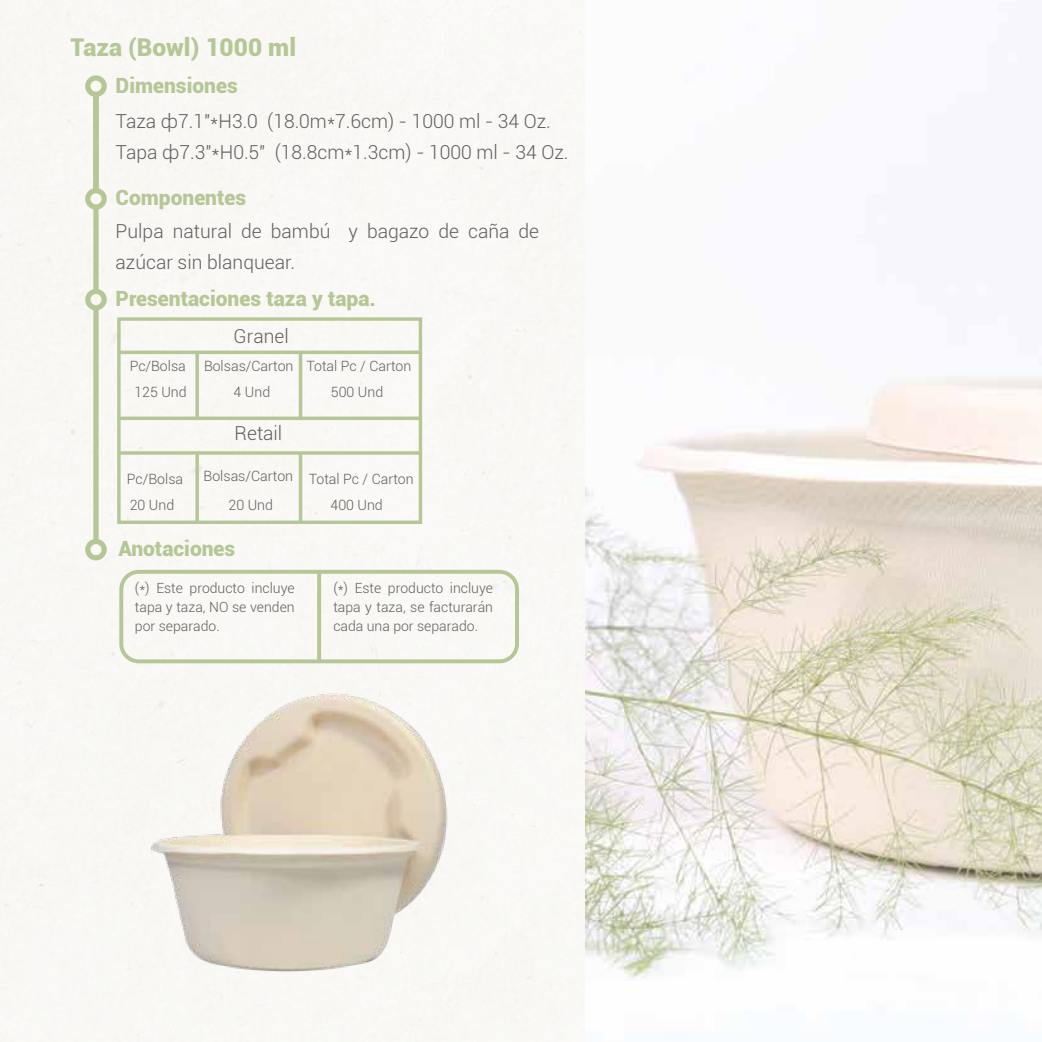
<style>
.page{position:relative;width:1042px;height:1042px;background:#fff}
.page>*{position:absolute;margin:0;border:0;box-sizing:border-box;transform-origin:0 0}
.t1{font:900 24.5px "Roboto";color:#b6c797}
.t2{font:900 21px "Roboto";color:#b6c797}
.t3{font:300 19.25px/31.5px "Roboto";color:#625c5e}
.t4{font:300 14.17px/25.9px "Roboto";color:#625c5e;text-align:center}
.t5{font:300 14px/19.2px "Roboto";color:#625c5e;text-align:justify}
</style>
<div class="page">
<img style="left:586px;top:0;width:456px;height:1042px">
<img style="left:141px;top:681px;width:319px;height:299px">
<div style="left:93px;top:94px;width:6px;height:96px;background:#b6c797"></div>
<div style="left:93px;top:206px;width:6px;height:84px;background:#b6c797"></div>
<svg style="left:85px;top:75px;width:22px;height:22px"></svg>
<svg style="left:85px;top:188px;width:22px;height:22px"></svg>
<svg style="left:85px;top:289px;width:22px;height:21px"></svg>
<svg style="left:195px;top:455px;width:4px;height:65px"></svg>
<hr style="left:299px;top:452px;width:3px;height:71px;background:#b6c797">
<svg style="left:195px;top:354px;width:4px;height:62px"></svg>
<hr style="left:299px;top:353px;width:3px;height:65px;background:#b6c797">
<hr style="left:118px;top:351px;width:304px;height:3px;background:#b6c797">
<svg style="left:121px;top:416px;width:297px;height:4px"></svg>
<svg style="left:121px;top:451px;width:297px;height:4px"></svg>
<div style="left:117px;top:317px;width:305px;height:207px;border:3px solid #b6c797"></div>
<div style="left:93px;top:308px;width:6px;height:233px;background:#b6c797"></div>
<svg style="left:85px;top:539px;width:22px;height:21px"></svg>
<svg style="left:317px;top:575px;width:4px;height:83px"></svg>
<div style="left:119px;top:570px;width:400px;height:93px;border:4px solid #b6c797;border-radius:18px"></div>
<p class="t1" style="left:71px;top:30px;width:227px">Taza (Bowl) 1000 ml</p>
<p class="t2" style="left:116px;top:71px;width:124px">Dimensiones</p>
<p class="t3" style="left:116px;top:105px;width:454px">Taza ф7.1"*H3.0 (18.0m*7.6cm) - 1000 ml - 34 Oz.<br>Tapa ф7.3"*H0.5" (18.8cm*1.3cm) - 1000 ml - 34 Oz.</p>
<p class="t2" style="left:116px;top:183px;width:132px">Componentes</p>
<p class="t3" style="left:116px;top:214px;width:425px">Pulpa natural de bambú y bagazo de caña de azúcar sin blanquear.</p>
<p class="t2" style="left:116px;top:284px;width:262px">Presentaciones taza y tapa.</p>
<p class="t4" style="left:130px;top:352px;width:58px">Pc/Bolsa<br>125 Und</p>
<p class="t3" style="left:234px;top:320px;width:57px">Granel</p>
<p class="t4" style="left:204px;top:352px;width:209px">Bolsas/Carton Total Pc / Carton</p>
<p class="t4" style="left:234px;top:378px;width:38px">4 Und</p>
<p class="t3" style="left:235px;top:416px;width:49px">Retail</p>
<p class="t4" style="left:331px;top:378px;width:54px">500 Und</p>
<p class="t4" style="left:127px;top:465px;width:58px">Pc/Bolsa</p>
<p class="t4" style="left:204px;top:465px;width:211px">Bolsas/Carton Total Pc / Carton</p>
<p class="t4" style="left:130px;top:491px;width:46px">20 Und</p>
<p class="t4" style="left:229px;top:491px;width:46px">20 Und</p>
<p class="t4" style="left:330px;top:491px;width:54px">400 Und</p>
<p class="t2" style="left:118px;top:533px;width:118px">Anotaciones</p>
<p class="t5" style="left:135px;top:578px;width:161px">(*) Este producto incluye tapa y taza, NO se venden por separado.</p>
<p class="t5" style="left:333px;top:578px;width:161px">(*) Este producto incluye tapa y taza, se facturarán cada una por separado.</p>
</div>
